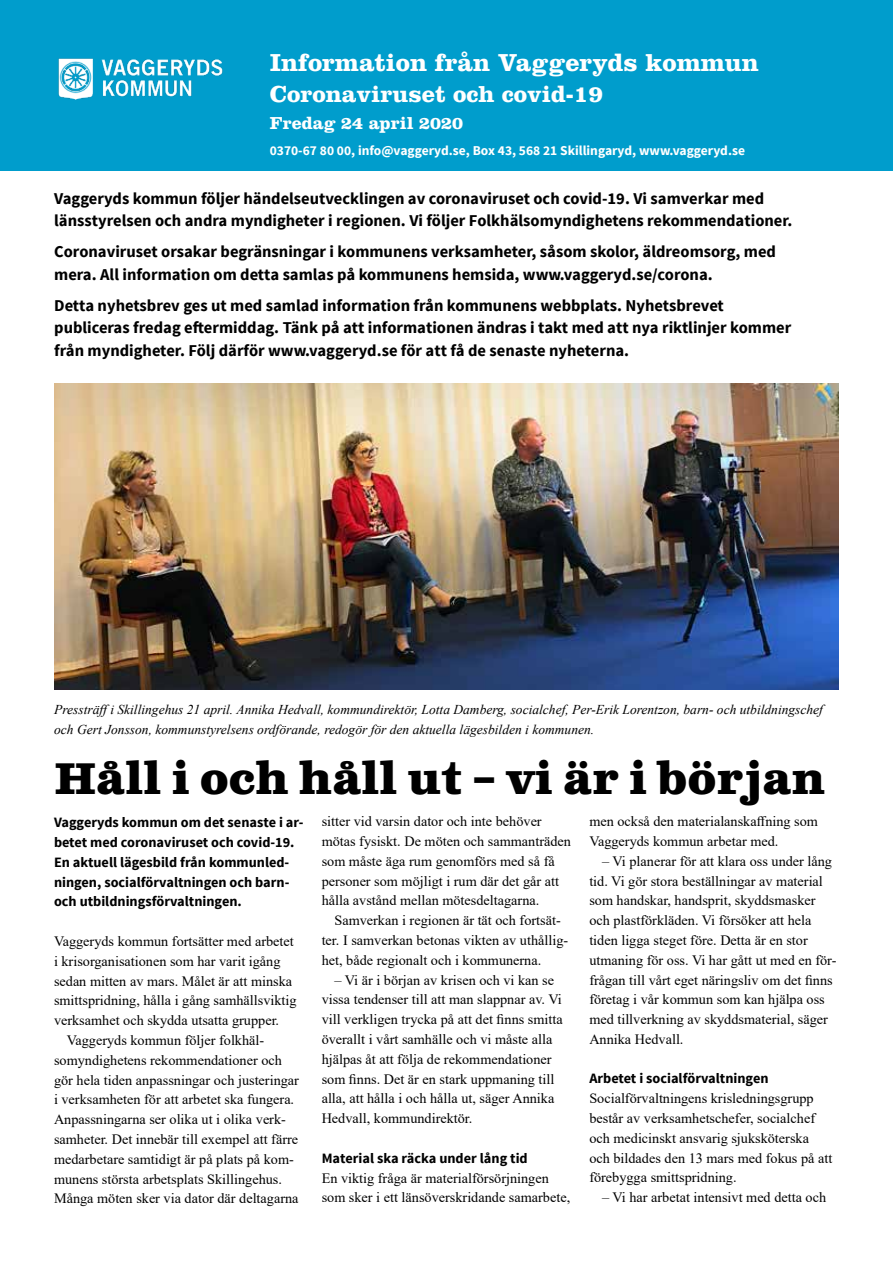
<style>
.page{position:relative;width:893px;height:1263px;background:#fff}
.page>*{position:absolute;margin:0;border:0;box-sizing:border-box;transform-origin:0 0}
.t1{font:700 44.55px "Clarendon Text Pro";color:#000}
.t2{font:700 25.5px "Clarendon LT Std";color:#fff}
.t3{font:700 24px "Clarendon LT Std";color:#fff}
.t4{font:700 18px "Clarendon LT Std";color:#fff}
.t5{font:700 16.5px/22.5px "Source Sans Pro";color:#000}
.t6{font:14.25px/19.8px "Times New Roman";color:#000}
.t7{font:700 14.25px/19.8px "Source Sans Pro";color:#000}
.t8{font:italic 13.5px/19.8px "Times New Roman";color:#000}
.t9{font:700 13.5px "Source Sans Pro";color:#fff}
</style>
<div class="page">
<div style="left:0;top:0;width:893px;height:171px;background:#009dcc"></div>
<img style="left:58px;top:58px;width:165px;height:42px">
<img style="left:54px;top:383px;width:785px;height:307px">
<h2 class="t2" style="left:270px;top:47px;width:491px">Information från Vaggeryds kommun</h2>
<h3 class="t3" style="left:270px;top:79px;width:335px">Coronaviruset och covid-19</h3>
<p class="t4" style="left:270px;top:112px;width:195px">Fredag 24 april 2020</p>
<p class="t9" style="left:270px;top:142px;width:477px">0370-67 80 00, info@vaggeryd.se, Box 43, 568 21 Skillingaryd, www.vaggeryd.se</p>
<p class="t5" style="left:54px;top:187px;width:740px">Vaggeryds kommun följer händelseutvecklingen av coronaviruset och covid-19. Vi samverkar med länsstyrelsen och andra myndigheter i regionen. Vi följer Folkhälsomyndighetens rekommendationer.</p>
<p class="t5" style="left:54px;top:241px;width:723px">Coronaviruset orsakar begränsningar i kommunens verksamheter, såsom skolor, äldreomsorg, med mera. All information om detta samlas på kommunens hemsida, www.vaggeryd.se/corona.</p>
<p class="t5" style="left:54px;top:294px;width:739px">Detta nyhetsbrev ges ut med samlad information från kommunens webbplats. Nyhetsbrevet publiceras fredag eftermiddag. Tänk på att informationen ändras i takt med att nya riktlinjer kommer från myndigheter. Följ därför www.vaggeryd.se för att få de senaste nyheterna.</p>
<p class="t8" style="left:54px;top:699px;width:770px">Pressträffi Skillingehus 21 april. Annika Hedvall, kommundirektör, Lotta Damberg, socialchef, Per-Erik Lorentzon, barn- och utbildningschef och Gert Jonsson, kommunstyrelsens ordförande, redogör för den aktuella lägesbilden i kommunen.</p>
<h1 class="t1" style="left:54px;top:751px;width:773px">Håll i och håll ut – vi är i början</h1>
<p class="t7" style="left:54px;top:813px;width:251px">Vaggeryds kommun om det senaste i ar&shy;betet med coronaviruset och covid-19.<br>En aktuell lägesbild från kommunled&shy;ningen, socialförvaltningen och barn&shy;och utbildningsförvaltningen.</p>
<p class="t6" style="left:54px;top:931px;width:241px">Vaggeryds kommun fortsätter med arbetet</p>
<p class="t6" style="left:54px;top:951px;width:228px">i krisorganisationen som har varit igång</p>
<p class="t6" style="left:54px;top:970px;width:240px">sedan mitten av mars. Målet är att minska</p>
<p class="t6" style="left:54px;top:990px;width:244px">smittspridning, hålla i gång samhällsviktig</p>
<p class="t6" style="left:54px;top:1010px;width:227px">verksamhet och skydda utsatta grupper.</p>
<p class="t6" style="left:67px;top:1030px;width:199px">Vaggeryds kommun följer folkhäl-</p>
<p class="t6" style="left:54px;top:1049px;width:229px">somyndighetens rekommendationer och</p>
<p class="t6" style="left:54px;top:1069px;width:246px">gör hela tiden anpassningar och justeringar</p>
<p class="t6" style="left:54px;top:1089px;width:242px">i verksamheten för att arbetet ska fungera.</p>
<p class="t6" style="left:54px;top:1109px;width:233px">Anpassningarna ser olika ut i olika verk-</p>
<p class="t6" style="left:54px;top:1129px;width:246px">samheter. Det innebär till exempel att färre</p>
<p class="t6" style="left:54px;top:1148px;width:241px">medarbetare samtidigt är på plats på kom-</p>
<p class="t6" style="left:54px;top:1168px;width:229px">munens största arbetsplats Skillingehus.</p>
<p class="t6" style="left:54px;top:1188px;width:246px">Många möten sker via dator där deltagarna</p>
<p class="t6" style="left:322px;top:811px;width:251px">sitter vid varsin dator och inte behöver mötas fysiskt. De möten och sammanträden som måste äga rum genomförs med så få personer som möjligt i rum där det går att hålla avstånd mellan mötesdeltagarna.</p>
<p class="t6" style="left:322px;top:910px;width:248px;text-indent:13px">Samverkan i regionen är tät och fortsät&shy;ter. I samverkan betonas vikten av uthållig&shy;het, både regionalt och i kommunerna.</p>
<p class="t6" style="left:322px;top:969px;width:243px;text-indent:13px">– Vi är i början av krisen och vi kan se vissa tendenser till att man slappnar av. Vi vill verkligen trycka på att det finns smitta överallt i vårt samhälle och vi måste alla hjälpas åt att följa de rekommendationer som finns. Det är en stark uppmaning till alla, att hålla i och hålla ut, säger Annika Hedvall, kommundirektör.</p>
<p class="t7" style="left:322px;top:1149px;width:208px">Material ska räcka under lång tid</p>
<p class="t6" style="left:322px;top:1167px;width:250px">En viktig fråga är materialförsörjningen som sker i ett länsöverskridande samarbete,</p>
<p class="t6" style="left:589px;top:811px;width:230px">men också den materialanskaffning som<br>Vaggeryds kommun arbetar med.</p>
<p class="t6" style="left:589px;top:850px;width:249px;text-indent:13px">– Vi planerar för att klara oss under lång tid. Vi gör stora beställningar av material som handskar, handsprit, skyddsmasker och plastförkläden. Vi försöker att hela tiden ligga steget före. Detta är en stor utmaning för oss. Vi har gått ut med en för&shy;frågan till vårt eget näringsliv om det finns företag i vår kommun som kan hjälpa oss med tillverkning av skyddsmaterial, säger Annika Hedvall.</p>
<p class="t7" style="left:589px;top:1069px;width:181px">Arbetet i socialförvaltningen</p>
<p class="t6" style="left:589px;top:1088px;width:245px">Socialförvaltningens krisledningsgrupp består av verksamhetschefer, socialchef och medicinskt ansvarig sjuksköterska och bildades den 13 mars med fokus på att förebygga smittspridning.</p>
<p class="t6" style="left:602px;top:1187px;width:226px">– Vi har arbetat intensivt med detta och</p>
</div>
